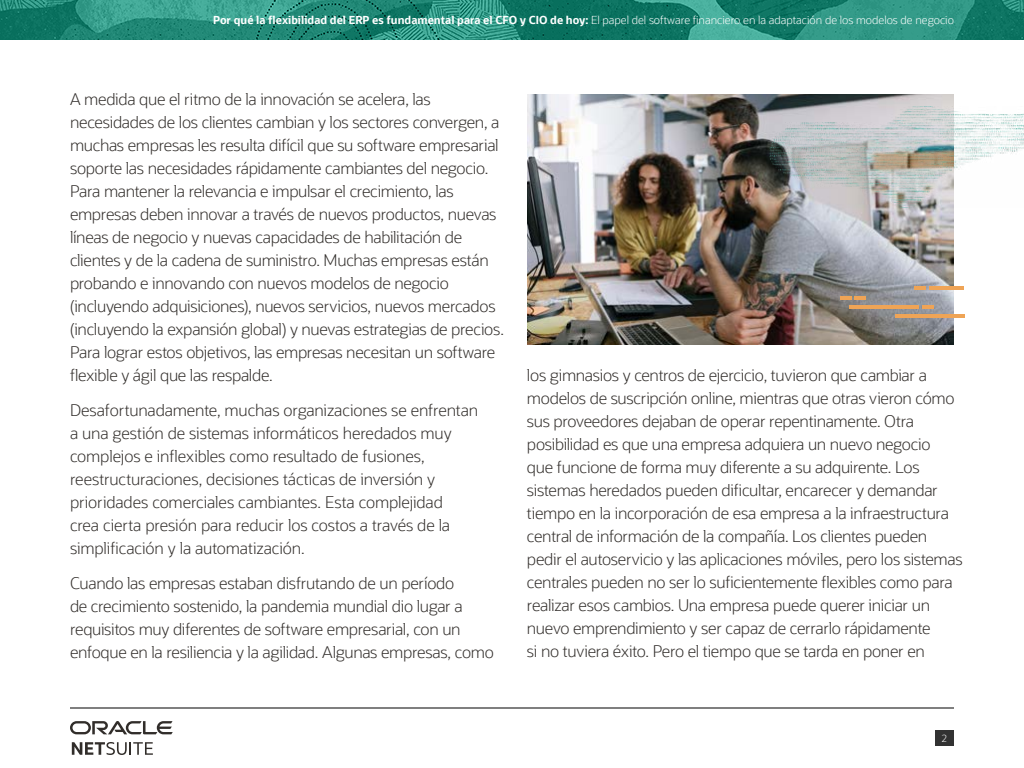
<style>
.page{position:relative;width:1024px;height:768px;background:#fff}
.page>*{position:absolute;margin:0;border:0;box-sizing:border-box;transform-origin:0 0}
.t1{font:300 16px/23px "Oracle Sans";letter-spacing:-.02em;color:#312d2a}
.t2{font:300 11px "Oracle Sans";color:#fff}
.t3{font:300 10px "Oracle Sans";color:#fff}
.s1{font-weight:700}
</style>
<div class="page">
<img style="left:527px;top:94px;width:427px;height:251px">
<hr style="left:849px;top:306px;width:69px;height:3px;background:#efa456">
<hr style="left:895px;top:315px;width:69px;height:3px;background:#efa456">
<svg style="left:922px;top:306px;width:12px;height:3px"></svg>
<hr style="left:929px;top:286px;width:35px;height:3px;background:#efa456">
<svg style="left:914px;top:286px;width:11px;height:3px"></svg>
<svg style="left:840px;top:297px;width:25px;height:3px"></svg>
<img style="left:0;top:0;width:1024px;height:40px">
<div style="left:935px;top:730px;width:19px;height:16px;background:#323232"></div>
<hr style="left:70px;top:708px;width:884px;height:1px;background:#000">
<svg style="left:72px;top:742px;width:81px;height:13px"></svg>
<svg style="left:70px;top:721px;width:103px;height:13px"></svg>
<img style="left:770px;top:106px;width:254px;height:101px">
<p class="t2" style="left:213px;top:14px;width:742px"><span class="s1">Por qué la flexibilidad del ERP es fundamental para el CFO y CIO de hoy:</span> El papel del software financiero en la adaptación de los modelos de negocio</p>
<p class="t1" style="left:70px;top:88px;width:435px">A medida que el ritmo de la innovación se acelera, las necesidades de los clientes cambian y los sectores convergen, a muchas empresas les resulta difícil que su software empresarial soporte las necesidades rápidamente cambiantes del negocio.<br>Para mantener la relevancia e impulsar el crecimiento, las empresas deben innovar a través de nuevos productos, nuevas líneas de negocio y nuevas capacidades de habilitación de clientes y de la cadena de suministro. Muchas empresas están probando e innovando con nuevos modelos de negocio (incluyendo adquisiciones), nuevos servicios, nuevos mercados (incluyendo la expansión global) y nuevas estrategias de precios.<br>Para lograr estos objetivos, las empresas necesitan un software flexible y ágil que las respalde.</p>
<p class="t1" style="left:70px;top:399px;width:410px">Desafortunadamente, muchas organizaciones se enfrentan a una gestión de sistemas informáticos heredados muy complejos e inflexibles como resultado de fusiones, reestructuraciones, decisiones tácticas de inversión y prioridades comerciales cambiantes. Esta complejidad<br>crea cierta presión para reducir los costos a través de la simplificación y la automatización.</p>
<p class="t1" style="left:70px;top:572px;width:425px">Cuando las empresas estaban disfrutando de un período<br>de crecimiento sostenido, la pandemia mundial dio lugar a requisitos muy diferentes de software empresarial, con un enfoque en la resiliencia y la agilidad. Algunas empresas, como</p>
<p class="t1" style="left:527px;top:364px;width:437px">los gimnasios y centros de ejercicio, tuvieron que cambiar a modelos de suscripción online, mientras que otras vieron cómo sus proveedores dejaban de operar repentinamente. Otra posibilidad es que una empresa adquiera un nuevo negocio<br>que funcione de forma muy diferente a su adquirente. Los sistemas heredados pueden dificultar, encarecer y demandar tiempo en la incorporación de esa empresa a la infraestructura central de información de la compañía. Los clientes pueden pedir el autoservicio y las aplicaciones móviles, pero los sistemas centrales pueden no ser lo suficientemente flexibles como para realizar esos cambios. Una empresa puede querer iniciar un nuevo emprendimiento y ser capaz de cerrarlo rápidamente<br>si no tuviera éxito. Pero el tiempo que se tarda en poner en</p>
<p class="t3" style="left:942px;top:732px;width:7px">2</p>
</div>
